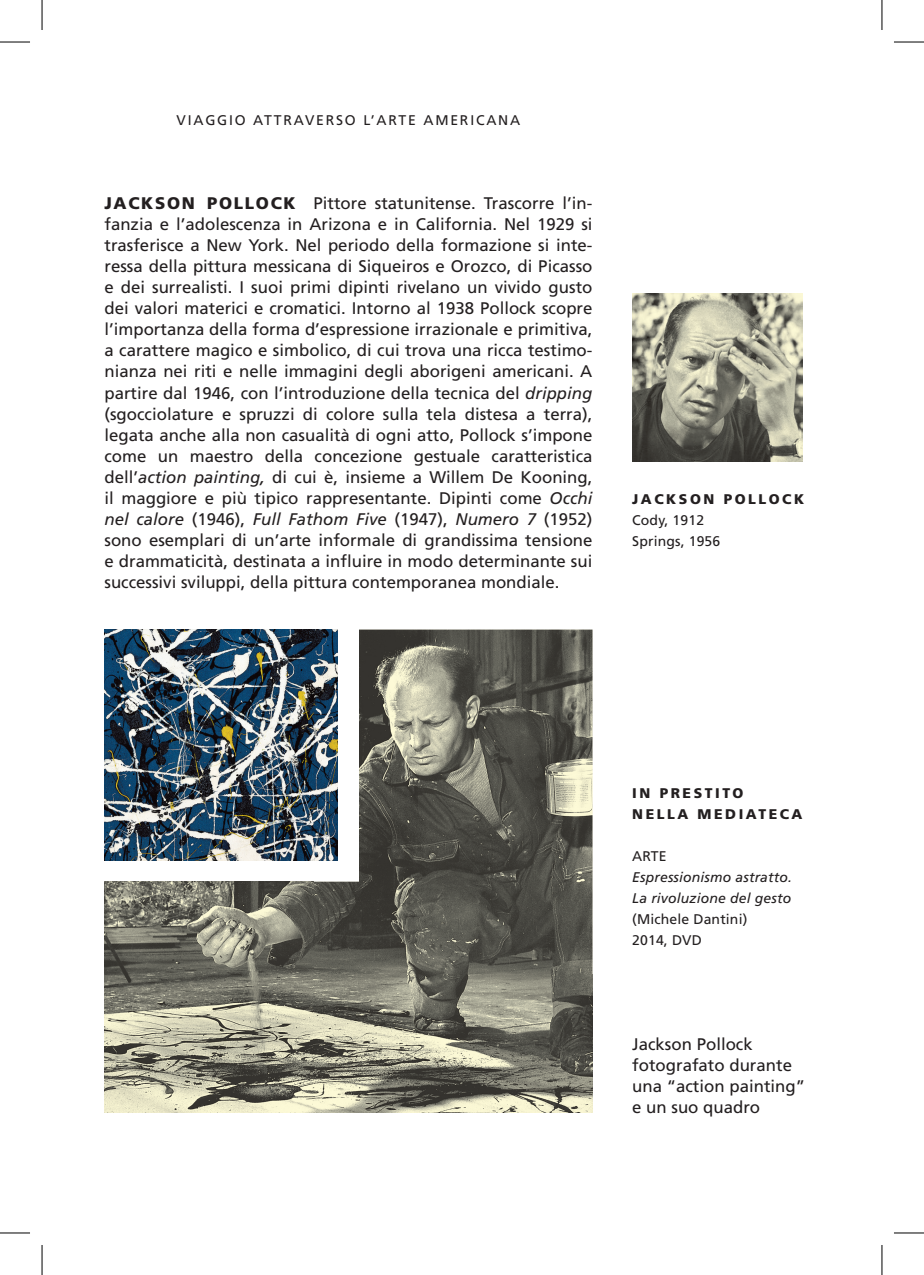
<style>
.page{position:relative;width:924px;height:1275px;background:#fff}
.page>*{position:absolute;margin:0;border:0;box-sizing:border-box;transform-origin:0 0}
.t1{font:16.8px/21px "Frutiger";color:#231f20;text-align:justify}
.t2{font:14px/21px "Frutiger";letter-spacing:.01em;color:#231f20}
.t3{font:italic 14px/21px "Frutiger";letter-spacing:.01em;color:#231f20}
.t4{font:900 14px/21px "Frutiger";letter-spacing:.18em;color:#231f20}
.t5{font:14px "Frutiger";letter-spacing:.13em;color:#231f20}
.s1{font-weight:900}
.s2{font-style:italic}
</style>
<div class="page">
<img style="left:632px;top:293px;width:170px;height:168px">
<svg style="left:104px;top:629px;width:209px;height:232px;background:#4f626f"></svg>
<img style="left:313px;top:629px;width:279px;height:483px">
<img style="left:104px;top:881px;width:210px;height:231px">
<hr style="left:0;top:42px;width:30px;height:1px;background:#000">
<hr style="left:893px;top:42px;width:30px;height:1px;background:#000">
<hr style="left:0;top:1232px;width:30px;height:1px;background:#000">
<hr style="left:893px;top:1232px;width:30px;height:1px;background:#000">
<hr style="left:42px;top:0;width:1px;height:30px;background:#000">
<hr style="left:42px;top:1245px;width:1px;height:30px;background:#000">
<hr style="left:881px;top:0;width:1px;height:30px;background:#000">
<hr style="left:881px;top:1245px;width:1px;height:30px;background:#000">
<p class="t5" style="left:176px;top:112px;width:345px">VIAGGIO ATTRAVERSO L’ARTE AMERICANA</p>
<p class="t1" style="left:104px;top:193px;width:489px"><span class="s1">JACKSON pOLLOCK</span> Pittore statunitense. Trascorre l’in&shy;fanzia e l’adolescenza in Arizona e in California. Nel 1929 si trasferisce a New York. Nel periodo della formazione si inte&shy;ressa della pittura messicana di Siqueiros e Orozco, di Picasso e dei surrealisti. I suoi primi dipinti rivelano un vivido gusto dei valori materici e cromatici. Intorno al 1938 Pollock scopre l’importanza della forma d’espressione irrazionale e primitiva, a carattere magico e simbolico, di cui trova una ricca testimo&shy;nianza nei riti e nelle immagini degli aborigeni americani. A partire dal 1946, con l’introduzione della tecnica del <span class="s2">dripping </span>(sgocciolature e spruzzi di colore sulla tela distesa a terra), legata anche alla non casualità di ogni atto, Pollock s’impone come un maestro della concezione gestuale caratteristica dell’<span class="s2">action painting,</span> di cui è, insieme a Willem De Kooning, il maggiore e più tipico rappresentante. Dipinti come <span class="s2">Occhi nel calore</span> (1946), <span class="s2">Full Fathom Five</span> (1947), <span class="s2">Numero 7</span> (1952) sono esemplari di un’arte informale di grandissima tensione e drammaticità, destinata a influire in modo determinante sui successivi sviluppi, della pittura contemporanea mondiale.</p>
<p class="t4" style="left:632px;top:488px;width:173px">JACKSON pOLLOCK</p>
<p class="t2" style="left:632px;top:509px;width:90px">Cody, 1912<br>Springs, 1956</p>
<p class="t4" style="left:632px;top:782px;width:172px">IN pRESTITO<br>NELLA MEDIATECA</p>
<p class="t2" style="left:632px;top:845px;width:36px">ARTE</p>
<p class="t3" style="left:632px;top:866px;width:161px">Espressionismo astratto.<br>La rivoluzione del gesto</p>
<p class="t2" style="left:632px;top:908px;width:117px">(Michele Dantini)<br>2014, DVD</p>
<p class="t1" style="left:632px;top:1033px;width:174px;text-align:left">Jackson Pollock fotografato durante una “action painting” e un suo quadro</p>
</div>
